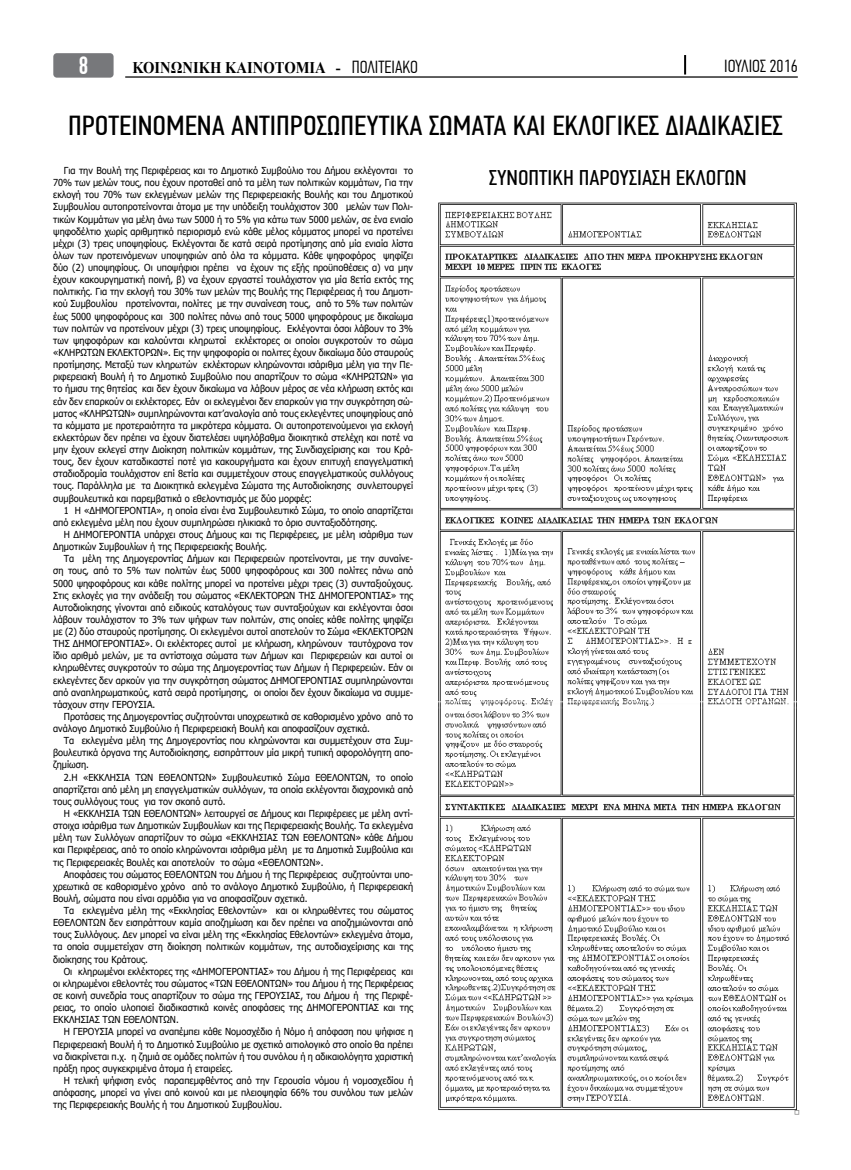
<style>
.page{position:relative;width:851px;height:1170px;background:#fff}
.page>*{position:absolute;margin:0;border:0;box-sizing:border-box;transform-origin:0 0}
.t1{font:27.5px "PF Din Text Comp Pro";color:#000;scale:1.2 1}
.t2{font:500 25px "PF Din Text Comp Pro";color:#fff}
.t3{font:21.25px "PF Din Text Comp Pro";color:#000;scale:1.2 1}
.t4{font:300 17.5px "PF Din Text Comp Pro";color:#000;scale:1.1 1}
.t5{font:700 16.25px "Times New Roman";color:#000;scale:.9 1}
.t6{font:9.62px/12.1px "Tahoma";color:#000;text-align:justify;scale:.95 1}
.s1{font-family:"PF Din Text Comp Pro";font-weight:300;font-size:17.5px}
</style>
<div class="page">
<div style="left:53px;top:53px;width:61px;height:25px;background:#77787b;border-radius:4px"></div>
<svg style="left:684px;top:55px;width:2px;height:19px"></svg>
<hr style="left:125px;top:76px;width:672px;height:2px;background:#000">
<img style="left:438px;top:202px;width:361px;height:913px">
<h2 class="t2" style="left:78px;top:51px;width:12px">8</h2>
<h3 class="t5" style="left:132px;top:56px;width:319px">ΚΟΙΝΩΝΙΚΗ ΚΑΙΝΟΤΟΜΙΑ - <span class="s1">ΠΟΛΙΤΕΙΑΚΟ</span></h3>
<h3 class="t4" style="left:724px;top:56px;width:68px">ΙΟΥΛΙΟΣ 2016</h3>
<h1 class="t1" style="left:68px;top:110px;width:597px">ΠΡΟΤΕΙΝΌΜΕΝΑ ΑΝΤΙΠΡΟΣΩΠΕΥΤΙΚΆ ΣΏΜΑΤΑ ΚΑΙ ΕΚΛΟΓΙΚΈΣ ΔΙΑΔΙΚΑΣΊΕΣ</h1>
<h3 class="t3" style="left:489px;top:166px;width:216px">ΣΥΝΟΠΤΙΚΗ ΠΑΡΟΥΣΙΑΣΗ ΕΚΛΟΓΩΝ</h3>
<p class="t6" style="left:53px;top:165px;width:380px;text-indent:11px">Για την Βουλή της Περιφέρειας και το Δημοτικό Συμβούλιο του Δήμου εκλέγονται το 70% των μελών τους, που έχουν προταθεί από τα μέλη των πολιτικών κομμάτων, Για την εκλογή του 70% των εκλεγμένων μελών της Περιφερειακής Βουλής και του Δημοτικού Συμβουλίου αυτοπροτείνονται άτομα με την υπόδειξη τουλάχιστον 300 μελών των Πολι&shy;τικών Κομμάτων για μέλη άνω των 5000 ή το 5% για κάτω των 5000 μελών, σε ένα ενιαίο ψηφοδέλτιο χωρίς αριθμητικό περιορισμό ενώ κάθε μέλος κόμματος μπορεί να προτείνει μέχρι (3) τρεις υποψηφίους. Εκλέγονται δε κατά σειρά προτίμησης από μία ενιαία λίστα όλων των προτεινόμενων υποψηφιών από όλα τα κόμματα. Κάθε ψηφοφόρος ψηφίζει δύο (2) υποψηφίους. Οι υποψήφιοι πρέπει να έχουν τις εξής προϋποθέσεις α) να μην έχουν κακουργηματική ποινή, β) να έχουν εργαστεί τουλάχιστον για μία 8ετία εκτός της πολιτικής. Για την εκλογή του 30% των μελών της Βουλής της Περιφέρειας ή του Δημοτι&shy;κού Συμβουλίου προτείνονται, πολίτες με την συναίνεση τους, από το 5% των πολιτών έως 5000 ψηφοφόρους και 300 πολίτες πάνω από τους 5000 ψηφοφόρους με δικαίωμα των πολιτών να προτείνουν μέχρι (3) τρεις υποψηφίους. Εκλέγονται όσοι λάβουν το 3% των ψηφοφόρων και καλούνται κληρωτοί εκλέκτορες οι οποίοι συγκροτούν το σώμα «ΚΛΗΡΩΤΩΝ ΕΚΛΕΚΤΟΡΩΝ». Εις την ψηφοφορία οι πολιτες έχουν δικαίωμα δύο σταυρούς προτίμησης. Μεταξύ των κληρωτών εκλέκτορων κληρώνονται ισάριθμα μέλη για την Πε&shy;ριφερειακή Βουλή ή το Δημοτικό Συμβούλιο που απαρτίζουν το σώμα «ΚΛΗΡΩΤΩΝ» για το ήμισυ της θητείας και δεν έχουν δικαίωμα να λάβουν μέρος σε νέα κλήρωση εκτός και εάν δεν επαρκούν οι εκλέκτορες. Εάν οι εκλεγμένοι δεν επαρκούν για την συγκρότηση σώ&shy;ματος «ΚΛΗΡΩΤΩΝ» συμπληρώνονται κατ’αναλογία από τους εκλεγέντες υποψηφίους από τα κόμματα με προτεραιότητα τα μικρότερα κόμματα. Οι αυτοπροτεινούμενοι για εκλογή εκλεκτόρων δεν πρέπει να έχουν διατελέσει υψηλόβαθμα διοικητικά στελέχη και ποτέ να μην έχουν εκλεγεί στην Διοίκηση πολιτικών κομμάτων, της Συνδιαχείρισης και του Κρά&shy;τους, δεν έχουν καταδικαστεί ποτέ για κακουργήματα και έχουν επιτυχή επαγγελματική σταδιοδρομία τουλάχιστον επί 8ετία και συμμετέχουν στους επαγγελματικούς συλλόγους τους. Παράλληλα με τα Διοικητικά εκλεγμένα Σώματα της Αυτοδιοίκησης συνλειτουργεί συμβουλευτικά και παρεμβατικά ο εθελοντισμός με δύο μορφές׃</p>
<p class="t6" style="left:53px;top:504px;width:380px;text-indent:11px">1 Η «ΔΗΜΟΓΕΡΟΝΤΙΑ», η οποία είναι ένα Συμβουλευτικό Σώμα, το οποίο απαρτίζεται από εκλεγμένα μέλη που έχουν συμπληρώσει ηλικιακά το όριο συνταξιοδότησης.</p>
<p class="t6" style="left:53px;top:529px;width:380px;text-indent:11px">Η ΔΗΜΟΓΕΡΟΝΤΙΑ υπάρχει στους Δήμους και τις Περιφέρειες, με μέλη ισάριθμα των<br>Δημοτικών Συμβουλίων ή της Περιφερειακής Βουλής.</p>
<p class="t6" style="left:53px;top:553px;width:380px;text-indent:11px">Τα μέλη της Δημογεροντίας Δήμων και Περιφερειών προτείνονται, με την συναίνε&shy;ση τους, από το 5% των πολιτών έως 5000 ψηφοφόρους και 300 πολίτες πάνω από 5000 ψηφοφόρους και κάθε πολίτης μπορεί να προτείνει μέχρι τρεις (3) συνταξιούχους.<br>Στις εκλογές για την ανάδειξη του σώματος «ΕΚΛΕΚΤΟΡΩΝ ΤΗΣ ΔΗΜΟΓΕΡΟΝΤΙΑΣ» της Αυτοδιοίκησης γίνονται από ειδικούς καταλόγους των συνταξιούχων και εκλέγονται όσοι λάβουν τουλάχιστον το 3% των ψήφων των πολιτών, στις οποίες κάθε πολίτης ψηφίζει με (2) δύο σταυρούς προτίμησης. Οι εκλεγμένοι αυτοί αποτελούν το Σώμα «ΕΚΛΕΚΤΟΡΩΝ ΤΗΣ ΔΗΜΟΓΕΡΟΝΤΙΑΣ». Οι εκλέκτορες αυτοί με κλήρωση, κληρώνουν ταυτόχρονα τον ίδιο αριθμό μελών, με τα αντίστοιχα σώματα των Δήμων και Περιφερειών και αυτοί οι κληρωθέντες συγκροτούν το σώμα της Δημογεροντίας των Δήμων ή Περιφερειών. Εάν οι εκλεγέντες δεν αρκούν για την συγκρότηση σώματος ΔΗΜΟΓΕΡΟΝΤΙΑΣ συμπληρώνονται από αναπληρωματικούς, κατά σειρά προτίμησης, οι οποίοι δεν έχουν δικαίωμα να συμμε&shy;τάσχουν στην ΓΕΡΟΥΣΙΑ.</p>
<p class="t6" style="left:53px;top:711px;width:380px;text-indent:11px">Προτάσεις της Δημογεροντίας συζητούνται υποχρεωτικά σε καθορισμένο χρόνο από το ανάλογο Δημοτικό Συμβούλιο ή Περιφερειακή Βουλή και αποφασίζουν σχετικά.</p>
<p class="t6" style="left:53px;top:735px;width:380px;text-indent:11px">Τα εκλεγμένα μέλη της Δημογεροντίας που κληρώνονται και συμμετέχουν στα Συμ&shy;βουλευτικά όργανα της Αυτοδιοίκησης, εισπράττουν μία μικρή τυπική αφορολόγητη απο&shy;ζημίωση.</p>
<p class="t6" style="left:53px;top:771px;width:380px;text-indent:11px">2.Η «ΕΚΚΛΗΣΙΑ ΤΩΝ ΕΘΕΛΟΝΤΩΝ» Συμβουλευτικό Σώμα ΕΘΕΛΟΝΤΩΝ, το οποίο απαρτίζεται από μέλη μη επαγγελματικών συλλόγων, τα οποία εκλέγονται διαχρονικά από τους συλλόγους τους για τον σκοπό αυτό.</p>
<p class="t6" style="left:53px;top:808px;width:380px;text-indent:11px">Η «ΕΚΚΛΗΣΙΑ ΤΩΝ ΕΘΕΛΟΝΤΩΝ» λειτουργεί σε Δήμους και Περιφέρειες με μέλη αντί&shy;στοιχα ισάριθμα των Δημοτικών Συμβουλίων και της Περιφερειακής Βουλής. Τα εκλεγμένα μέλη των Συλλόγων απαρτίζουν το σώμα «ΕΚΚΛΗΣΙΑΣ ΤΩΝ ΕΘΕΛΟΝΤΩΝ» κάθε Δήμου και Περιφέρειας, από το οποίο κληρώνονται ισάριθμα μέλη με τα Δημοτικά Συμβούλια και τις Περιφερειακές Βουλές και αποτελούν το σώμα «ΕΘΕΛΟΝΤΩΝ».</p>
<p class="t6" style="left:53px;top:868px;width:380px;text-indent:11px">Αποφάσεις του σώματος ΕΘΕΛΟΝΤΩΝ του Δήμου ή της Περιφέρειας συζητούνται υπο&shy;χρεωτικά σε καθορισμένο χρόνο από το ανάλογο Δημοτικό Συμβούλιο, ή Περιφερειακή Βουλή, σώματα που είναι αρμόδια για να αποφασίζουν σχετικά.</p>
<p class="t6" style="left:53px;top:905px;width:380px;text-indent:11px">Τα εκλεγμένα μέλη της «Εκκλησίας Εθελοντών» και οι κληρωθέντες του σώματος ΕΘΕΛΟΝΤΩΝ δεν εισπράττουν καμία αποζημίωση και δεν πρέπει να αποζημιώνονται από τους Συλλόγους. Δεν μπορεί να είναι μέλη της «Εκκλησίας Εθελοντών» εκλεγμένα άτομα, τα οποία συμμετείχαν στη διοίκηση πολιτικών κομμάτων, της αυτοδιαχείρισης και της διοίκησης του Κράτους.</p>
<p class="t6" style="left:53px;top:965px;width:380px;text-indent:11px">Οι κληρωμένοι εκλέκτορες της «ΔΗΜΟΓΕΡΟΝΤΙΑΣ» του Δήμου ή της Περιφέρειας και οι κληρωμένοι εθελοντές του σώματος «ΤΩΝ ΕΘΕΛΟΝΤΩΝ» του Δήμου ή της Περιφέρειας σε κοινή συνεδρία τους απαρτίζουν το σώμα της ΓΕΡΟΥΣΙΑΣ, του Δήμου ή της Περιφέ&shy;ρειας, το οποίο υλοποιεί διαδικαστικά κοινές αποφάσεις της ΔΗΜΟΓΕΡΟΝΤΙΑΣ και της ΕΚΚΛΗΣΙΑΣ ΤΩΝ ΕΘΕΛΟΝΤΩΝ.</p>
<p class="t6" style="left:53px;top:1026px;width:380px;text-indent:11px">Η ΓΕΡΟΥΣΙΑ μπορεί να αναπέμπει κάθε Νομοσχέδιο ή Νόμο ή απόφαση που ψήφισε η Περιφερειακή Βουλή ή το Δημοτικό Συμβούλιο με σχετικό αιτιολογικό στο οποίο θα πρέπει να διακρίνεται π.χ. η ζημιά σε ομάδες πολιτών ή του συνόλου ή η αδικαιολόγητα χαριστική πράξη προς συγκεκριμένα άτομα ή εταιρείες.</p>
<p class="t6" style="left:53px;top:1074px;width:380px;text-indent:11px">Η τελική ψήφιση ενός παραπεμφθέντος από την Γερουσία νόμου ή νομοσχεδίου ή απόφασης, μπορεί να γίνει από κοινού και με πλειοψηφία 66% του συνόλου των μελών της Περιφερειακής Βουλής ή του Δημοτικού Συμβουλίου.</p>
</div>
